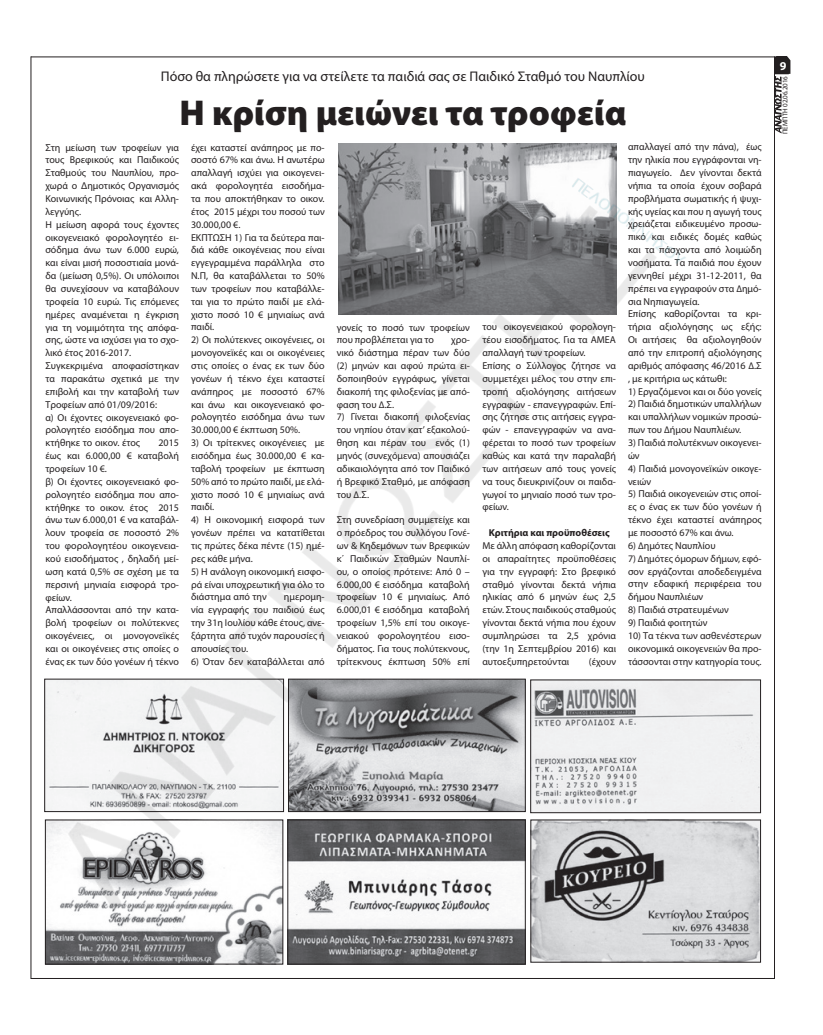
<style>
.page{position:relative;width:823px;height:1035px;background:#fff}
.page>*{position:absolute;margin:0;border:0;box-sizing:border-box;transform-origin:0 0}
.t1{font:900 36px "Myriad Pro";color:#231f20}
.t2{font:14px "Myriad Pro";color:#231f20}
.t3{font:700 12px "Myriad Pro";color:#fff}
.t4{font:10px/12.8px "Myriad Pro";color:#231f20;text-align:justify}
.t5{font:700 10px "Myriad Pro";color:#231f20}
.t6{font:7px "Myriad Pro";letter-spacing:-.01em;color:#231f20}
</style>
<div class="page">
<hr style="left:31px;top:57px;width:743px;height:1px;background:#231f20">
<hr style="left:31px;top:978px;width:743px;height:1px;background:#231f20">
<hr style="left:31px;top:56px;width:1px;height:923px;background:#231f20">
<svg style="left:778px;top:56px;width:12px;height:77px"></svg>
<img style="left:35px;top:56px;width:743px;height:923px">
<h2 class="t2" style="left:161px;top:68px;width:485px">Πόσο θα πληρώσετε για να στείλετε τα παιδιά σας σε Παιδικό Σταθμό του Ναυπλίου</h2>
<h1 class="t1" style="left:179px;top:88px;width:448px">Η κρίση μειώνει τα τροφεία</h1>
<p class="t4" style="left:45px;top:141px;width:135px;text-align:left">Στη μείωση των τροφείων για τους Βρεφικούς και Παιδικούς<br>Σταθµούς του Ναυπλίου, προ&shy;χωρά ο Δημοτικός Οργανισμός<br>Κοινωνικής Πρόνοιας και Αλλη&shy;λεγγύης.<br>Η μείωση αφορά τους έχοντες οικογενειακό φορολογητέο ει&shy;σόδημα άνω των 6.000 ευρώ, και είναι μισή ποσοστιαία μονά&shy;δα (μείωση 0,5%). Οι υπόλοιποι θα συνεχίσουν να καταβάλουν τροφεία 10 ευρώ. Τις επόμενες ημέρες αναμένεται η έγκριση για τη νομιμότητα της απόφα&shy;σης, ώστε να ισχύσει για το σχο&shy;λικό έτος 2016-2017.<br>Συγκεκριμένα αποφασίστηκαν τα παρακάτω σχετικά με την επιβολή και την καταβολή των<br>Τροφείων από 01/09/2016:<br>α) Οι έχοντες οικογενειακό φο&shy;ρολογητέο εισόδηµα που απο&shy;κτήθηκε το οικον. έτος</p>
<p class="t4" style="left:627px;top:140px;width:135px;text-align:left">απαλλαγεί από την πάνα), έως την ηλικία που εγγράφονται νη&shy;πιαγωγείο. ∆εν γίνονται δεκτά νήπια τα οποία έχουν σοβαρά προβλήµατα σωµατικής ή ψυχι&shy;κής υγείας και που η αγωγή τους χρειάζεται ειδικευµένο προσω&shy;πικό και ειδικές δοµές καθώς και τα πάσχοντα από λοιµώδη νοσήµατα. Τα παιδιά που έχουν γεννηθεί µέχρι 31-12-2011, θα πρέπει να εγγραφούν στα ∆ηµό&shy;σια Νηπιαγωγεία.<br>Επίσης καθορίζονται τα κρι&shy;τήρια αξιολόγησης ως εξής:<br>Οι αιτήσεις θα αξιολογηθούν από την επιτροπή αξιολόγησης αριθµός απόφασης 46/2016 ∆.Σ , µε κριτήρια ως κάτωθι:</p>
<p class="t4" style="left:627px;top:385px;width:135px">1) Εργαζόµενοι και οι δύο γονείς</p>
<p class="t4" style="left:627px;top:397px;width:135px">2) Παιδιά δηµοτικών υπαλλήλων και υπαλλήλων νοµικών προσώ&shy;πων του ∆ήµου Ναυπλιέων.</p>
<p class="t4" style="left:627px;top:436px;width:135px">3) Παιδιά πολυτέκνων οικογενει&shy;ών</p>
<p class="t4" style="left:627px;top:462px;width:135px">4) Παιδιά µονογονεϊκών οικογε&shy;νειών</p>
<p class="t4" style="left:627px;top:487px;width:135px">5) Παιδιά οικογενειών στις οποί&shy;ες ο ένας εκ των δύο γονέων ή τέκνο έχει καταστεί ανάπηρος µε ποσοστό 67% και άνω.</p>
<p class="t4" style="left:627px;top:539px;width:89px">6) ∆ηµότες Ναυπλίου</p>
<p class="t4" style="left:627px;top:552px;width:135px">7) ∆ηµότες όµορων δήµων, εφό&shy;σον εργάζονται αποδεδειγµένα στην εδαφική περιφέρεια του δήµου Ναυπλιέων</p>
<p class="t4" style="left:627px;top:603px;width:102px">8) Παιδιά στρατευµένων</p>
<p class="t4" style="left:627px;top:616px;width:81px">9) Παιδιά φοιτητών</p>
<p class="t4" style="left:627px;top:629px;width:135px">10) Τα τέκνα των ασθενέστερων οικονοµικά οικογενειών θα προ&shy;τάσσονται στην κατηγορία τους.</p>
<p class="t4" style="left:191px;top:141px;width:135px;text-align:left">έχει καταστεί ανάπηρος µε πο&shy;σοστό 67% και άνω. Η ανωτέρω απαλλαγή ισχύει για οικογενει&shy;ακά φορολογητέα εισοδήµα&shy;τα που αποκτήθηκαν το οικον. έτος 2015 µέχρι του ποσού των<br>30.000,00 €.<br>ΕΚΠΤΩΣΗ 1) Για τα δεύτερα παι&shy;διά κάθε οικογένειας που είναι εγγεγραµµένα παράλληλα στο<br>Ν.Π, θα καταβάλλεται το 50% των τροφείων που καταβάλλε&shy;ται για το πρώτο παιδί µε ελά&shy;χιστο ποσό 10 € µηνιαίως ανά παιδί.</p>
<p class="t4" style="left:191px;top:333px;width:135px">2) Οι πολύτεκνες οικογένειες, οι µονογονεϊκές και οι οικογένειες στις οποίες ο ένας εκ των δύο γονέων ή τέκνο έχει καταστεί ανάπηρος µε ποσοστό 67% και άνω και οικογενειακό φο&shy;ρολογητέο εισόδηµα άνω των 30.000,00 € έκπτωση 50%.</p>
<p class="t4" style="left:191px;top:436px;width:135px">3) Οι τρίτεκνες οικογένειες µε εισόδηµα έως 30.000,00 € κα&shy;ταβολή τροφείων µε έκπτωση 50% από το πρώτο παιδί, µε ελά&shy;χιστο ποσό 10 € µηνιαίως ανά παιδί.</p>
<p class="t4" style="left:191px;top:513px;width:135px">4) Η οικονοµική εισφορά των γονέων πρέπει να κατατίθεται τις πρώτες δέκα πέντε (15) ηµέ&shy;ρες κάθε µήνα.</p>
<p class="t4" style="left:191px;top:565px;width:135px">5) Η ανάλογη οικονοµική εισφο&shy;ρά είναι υποχρεωτική για όλο το διάστηµα από την</p>
<p class="t4" style="left:482px;top:320px;width:135px;text-align:left">του οικογενειακού φορολογη&shy;τέου εισοδήµατος. Για τα ΑΜΕΑ απαλλαγή των τροφείων.<br>Επίσης ο Σύλλογος ζήτησε να συμμετέχει μέλος του στην επι&shy;τροπή αξιολόγησης αιτήσεων εγγραφών - επανεγγραφών. Επί&shy;σης ζήτησε στις αιτήσεις εγγρα&shy;φών - επανεγγραφών να ανα&shy;φέρεται το ποσό των τροφείων καθώς και κατά την παραλαβή των αιτήσεων από τους γονείς να τους διευκρινίζουν οι παιδα&shy;γωγοί το µηνιαίο ποσό των τρο&shy;φείων.</p>
<p class="t5" style="left:488px;top:526px;width:122px">Κριτήρια και προϋποθέσεις</p>
<p class="t4" style="left:482px;top:539px;width:135px">Με άλλη απόφαση καθορίζονται οι απαραίτητες προϋποθέσεις για την εγγραφή: Στο βρεφικό σταθµό γίνονται δεκτά νήπια ηλικίας από 6 µηνών έως 2,5 ετών. Στους παιδικούς σταθµούς γίνονται δεκτά νήπια που έχουν συµπληρώσει τα 2,5 χρόνια (την 1η Σεπτεµβρίου 2016) και αυτοεξυπηρετούνται</p>
<p class="t4" style="left:336px;top:320px;width:135px">γονείς το ποσό των τροφείων που προβλέπεται για το</p>
<p class="t4" style="left:336px;top:333px;width:135px;text-indent:114px">χρο&shy;νικό διάστηµα πέραν των δύο (2) µηνών και αφού πρώτα ει&shy;δοποιηθούν εγγράφως, γίνεται διακοπή της φιλοξενίας µε από&shy;φαση του ∆.Σ.</p>
<p class="t4" style="left:336px;top:410px;width:135px">7) Γίνεται διακοπή φιλοξενίας του νηπίου όταν κατ’ εξακολού&shy;θηση και πέραν του ενός (1) µηνός (συνεχόµενα) απουσιάζει αδικαιολόγητα από τον Παιδικό ή Βρεφικό Σταθµό, µε απόφαση του ∆.Σ.</p>
<p class="t4" style="left:336px;top:513px;width:135px">Στη συνεδρίαση συμμετείχε και ο πρόεδρος του συλλόγου Γονέ&shy;ων &amp; Κηδεµόνων των Βρεφικών κ΄ Παιδικών Σταθµών Ναυπλί&shy;ου, ο οποίος πρότεινε: Από 0 – 6.000,00 € εισόδηµα καταβολή τροφείων 10 € µηνιαίως. Από 6.000,01 € εισόδηµα καταβολή τροφείων 1,5% επί του οικογε&shy;νειακού φορολογητέου εισο&shy;δήµατος. Για τους πολύτεκνους, τρίτεκνους έκπτωση 50% επί</p>
<p class="t4" style="left:45px;top:436px;width:135px;text-align:left;text-indent:113px">2015 έως και 6.000,00 € καταβολή τροφείων 10 €.<br>β) Οι έχοντες οικογενειακό φο&shy;ρολογητέο εισόδηµα που απο&shy;κτήθηκε το οικον. έτος 2015 άνω των 6.000,01 € να καταβάλ&shy;λουν τροφεία σε ποσοστό 2% του φορολογητέου οικογενεια&shy;κού εισοδήµατος , δηλαδή µεί&shy;ωση κατά 0,5% σε σχέση µε τα περσινή µηνιαία εισφορά τρο&shy;φείων.<br>Απαλλάσσονται από την κατα&shy;βολή τροφείων οι πολύτεκνες οικογένειες, οι µονογονεϊκές και οι οικογένειες στις οποίες ο ένας εκ των δύο γονέων ή τέκνο</p>
<p class="t4" style="left:191px;top:590px;width:135px;text-indent:93px">ηµεροµη&shy;νία εγγραφής του παιδιού έως την 31η Ιουλίου κάθε έτους, ανε&shy;ξάρτητα από τυχόν παρουσίες ή απουσίες του.</p>
<p class="t4" style="left:191px;top:655px;width:135px">6) Όταν δεν καταβάλλεται από</p>
<p class="t4" style="left:588px;top:655px;width:29px">(έχουν</p>
<p class="t3" style="left:777px;top:57px;width:10px">99</p>
<p class="t6" style="left:780px;top:134px;width:59px;rotate:-90deg">ΠΕΜΠΤΗ 02.06.2016</p>
</div>
